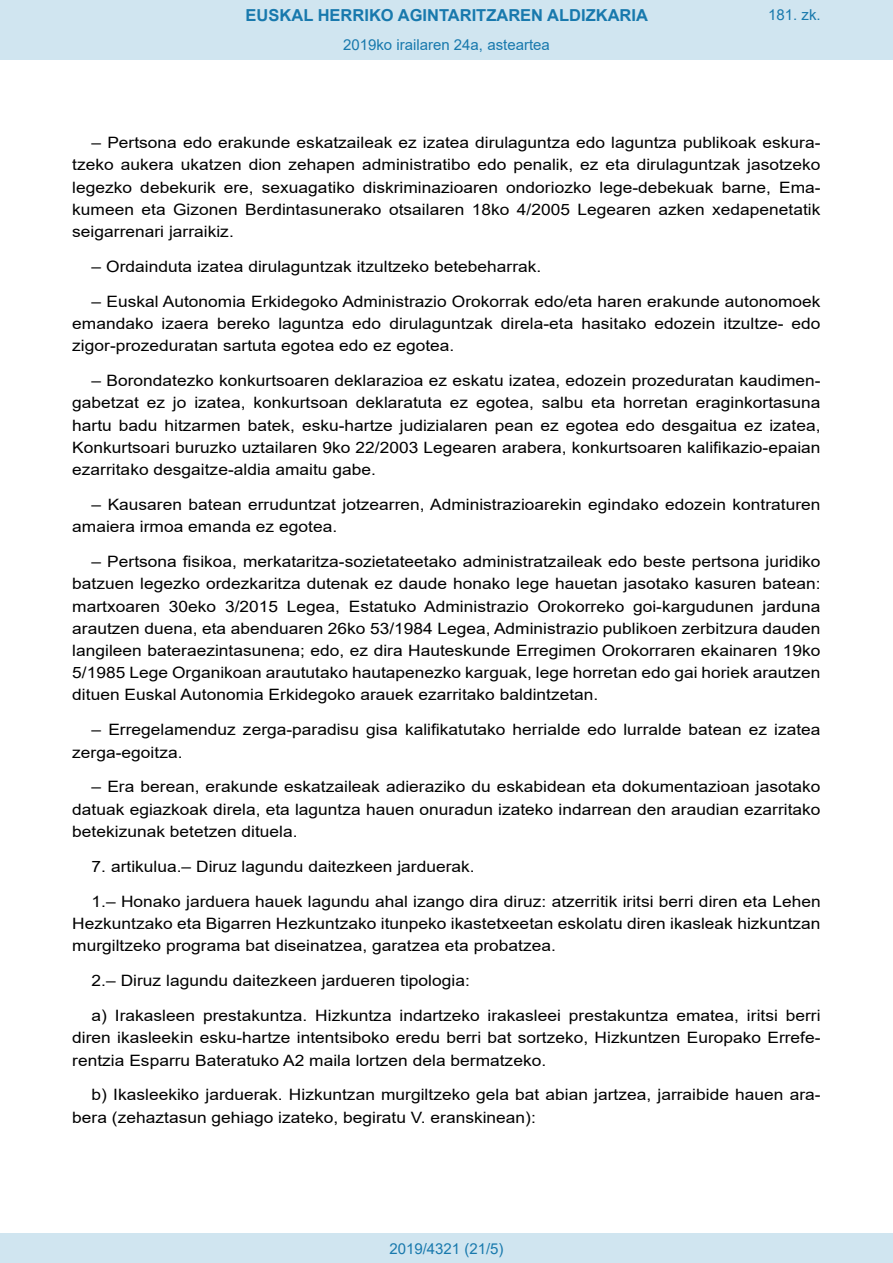
<style>
.page{position:relative;width:893px;height:1263px;background:#fff}
.page>*{position:absolute;margin:0;border:0;box-sizing:border-box;transform-origin:0 0}
.t1{font:700 16.5px "Arial";color:#1879ad}
.BOPVDetalle{font:15.6px/22.2px "Arial";color:#000;text-align:justify;scale:1.11 1}
.Paginacion_Centro{font:15px "Arial";color:#1879ad}
</style>
<div class="page">
<div style="left:0;top:0;width:893px;height:60px;background:#d0e5f0"></div>
<div style="left:0;top:1233px;width:893px;height:30px;background:#d0e5f0"></div>
<p class="t1" style="left:246px;top:3px;width:404px">EUSKAL HERRIKO AGINTARITZAREN ALDIZKARIA</p>
<p class="Paginacion_Centro" style="left:343px;top:35px;width:208px">2019ko irailaren 24a, asteartea</p>
<p class="Paginacion_Centro" style="left:768px;top:5px;width:54px">181. zk.</p>
<p class="BOPVDetalle" style="left:72px;top:131px;width:676px;text-indent:19px">– Pertsona edo erakunde eskatzaileak ez izatea dirulaguntza edo laguntza publikoak eskura&shy;tzeko aukera ukatzen dion zehapen administratibo edo penalik, ez eta dirulaguntzak jasotzeko legezko debekurik ere, sexuagatiko diskriminazioaren ondoriozko lege-debekuak barne, Ema&shy;kumeen eta Gizonen Berdintasunerako otsailaren 18ko 4/2005 Legearen azken xedapenetatik seigarrenari jarraikiz.</p>
<p class="BOPVDetalle" style="left:92px;top:255px;width:407px">– Ordainduta izatea dirulaguntzak itzultzeko betebeharrak.</p>
<p class="BOPVDetalle" style="left:72px;top:290px;width:676px;text-indent:19px">– Euskal Autonomia Erkidegoko Administrazio Orokorrak edo/eta haren erakunde autonomoek emandako izaera bereko laguntza edo dirulaguntzak direla-eta hasitako edozein itzultze- edo zigor-prozeduratan sartuta egotea edo ez egotea.</p>
<p class="BOPVDetalle" style="left:72px;top:369px;width:676px;text-indent:19px">– Borondatezko konkurtsoaren deklarazioa ez eskatu izatea, edozein prozeduratan kaudimen&shy;gabetzat ez jo izatea, konkurtsoan deklaratuta ez egotea, salbu eta horretan eraginkortasuna hartu badu hitzarmen batek, esku-hartze judizialaren pean ez egotea edo desgaitua ez izatea, Konkurtsoari buruzko uztailaren 9ko 22/2003 Legearen arabera, konkurtsoaren kalifikazio-epaian ezarritako desgaitze-aldia amaitu gabe.</p>
<p class="BOPVDetalle" style="left:72px;top:493px;width:676px;text-indent:19px">– Kausaren batean erruduntzat jotzearren, Administrazioarekin egindako edozein kontraturen amaiera irmoa emanda ez egotea.</p>
<p class="BOPVDetalle" style="left:72px;top:550px;width:676px;text-indent:19px">– Pertsona fisikoa, merkataritza-sozietateetako administratzaileak edo beste pertsona juridiko batzuen legezko ordezkaritza dutenak ez daude honako lege hauetan jasotako kasuren batean: martxoaren 30eko 3/2015 Legea, Estatuko Administrazio Orokorreko goi-kargudunen jarduna arautzen duena, eta abenduaren 26ko 53/1984 Legea, Administrazio publikoen zerbitzura dauden langileen bateraezintasunena; edo, ez dira Hauteskunde Erregimen Orokorraren ekainaren 19ko 5/1985 Lege Organikoan araututako hautapenezko karguak, lege horretan edo gai horiek arautzen dituen Euskal Autonomia Erkidegoko arauek ezarritako baldintzetan.</p>
<p class="BOPVDetalle" style="left:72px;top:719px;width:676px;text-indent:19px">– Erregelamenduz zerga-paradisu gisa kalifikatutako herrialde edo lurralde batean ez izatea zerga-egoitza.</p>
<p class="BOPVDetalle" style="left:72px;top:776px;width:676px;text-indent:19px">– Era berean, erakunde eskatzaileak adieraziko du eskabidean eta dokumentazioan jasotako datuak egiazkoak direla, eta laguntza hauen onuradun izateko indarrean den araudian ezarritako betekizunak betetzen dituela.</p>
<p class="BOPVDetalle" style="left:92px;top:855px;width:347px">7. artikulua.– Diruz lagundu daitezkeen jarduerak.</p>
<p class="BOPVDetalle" style="left:72px;top:890px;width:676px;text-indent:19px">1.– Honako jarduera hauek lagundu ahal izango dira diruz: atzerritik iritsi berri diren eta Lehen Hezkuntzako eta Bigarren Hezkuntzako itunpeko ikastetxeetan eskolatu diren ikasleak hizkuntzan murgiltzeko programa bat diseinatzea, garatzea eta probatzea.</p>
<p class="BOPVDetalle" style="left:92px;top:969px;width:342px">2.– Diruz lagundu daitezkeen jardueren tipologia:</p>
<p class="BOPVDetalle" style="left:72px;top:1004px;width:676px;text-indent:19px">a) Irakasleen prestakuntza. Hizkuntza indartzeko irakasleei prestakuntza ematea, iritsi berri diren ikasleekin esku-hartze intentsiboko eredu berri bat sortzeko, Hizkuntzen Europako Errefe&shy;rentzia Esparru Bateratuko A2 maila lortzen dela bermatzeko.</p>
<p class="BOPVDetalle" style="left:72px;top:1084px;width:676px;text-indent:19px">b) Ikasleekiko jarduerak. Hizkuntzan murgiltzeko gela bat abian jartzea, jarraibide hauen ara&shy;bera (zehaztasun gehiago izateko, begiratu V. eranskinean):</p>
<p class="Paginacion_Centro" style="left:389px;top:1238px;width:116px">2019/4321 (21/5)</p>
</div>
